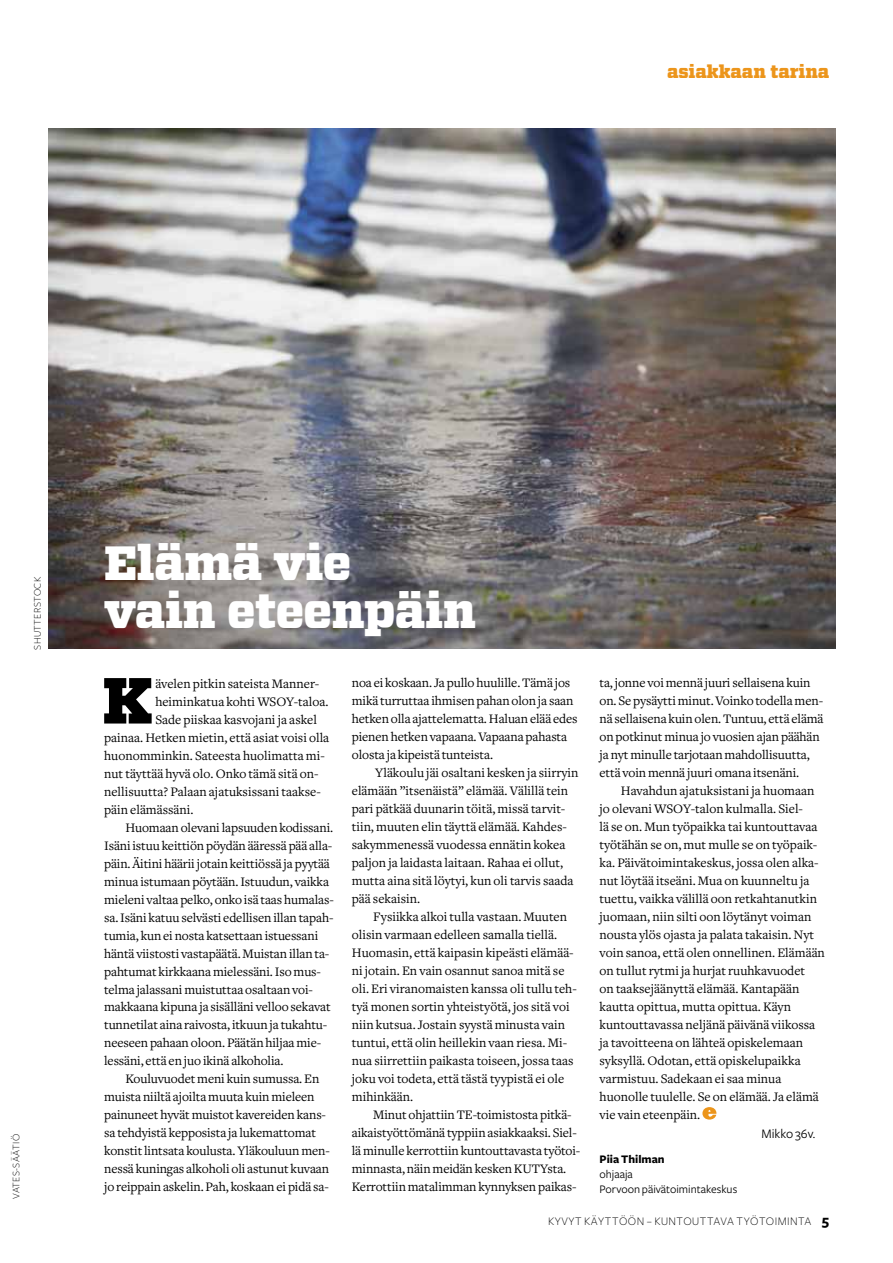
<style>
.page{position:relative;width:893px;height:1263px;background:#fff}
.page>*{position:absolute;margin:0;border:0;box-sizing:border-box;transform-origin:0 0}
.t1{font:900 64.95px "Vitesse";color:#000}
.t2{font:900 48px/48px "Vitesse";color:#fff}
.t3{font:900 18px "Vitesse";color:#ec951b}
.t4{font:13.5px/18px "Freight Text";color:#000}
.t5{font:13.5px "Freight Sans";color:#000}
.t6{font:300 12px "Freight Sans";letter-spacing:.04em;color:#000}
.t7{font:12px/15px "Freight Sans";color:#000}
.t8{font:700 12px "Freight Sans";color:#000}
.t9{font:300 10.5px "Freight Sans";letter-spacing:.03em;color:#000}
.s1{font-weight:700;font-size:15px}
</style>
<div class="page">
<img style="left:48px;top:129px;width:787px;height:519px">
<svg style="left:702px;top:1107px;width:14px;height:12px"></svg>
<h3 class="t3" style="left:667px;top:60px;width:164px">asiakkaan tarina</h3>
<p class="t9" style="left:32px;top:650px;width:73px;rotate:-90deg">SHUTTERSTOCK</p>
<p class="t9" style="left:10px;top:1199px;width:67px;rotate:-90deg">VATES-SÄÄTIÖ</p>
<h2 class="t2" style="left:104px;top:540px;width:373px">Elämä vie<br>vain eteenpäin</h2>
<h1 class="t1" style="left:102px;top:657px;width:52px">K</h1>
<p class="t4" style="left:155px;top:674px;width:165px">ävelen pitkin sateista Manner-</p>
<p class="t4" style="left:155px;top:692px;width:175px">heiminkatua kohti WSOY-taloa.</p>
<p class="t4" style="left:155px;top:710px;width:163px">Sade piiskaa kasvojani ja askel</p>
<p class="t4" style="left:104px;top:728px;width:227px">painaa. Hetken mietin, että asiat voisi olla</p>
<p class="t4" style="left:104px;top:746px;width:222px">huonomminkin. Sateesta huolimatta mi-</p>
<p class="t4" style="left:104px;top:764px;width:216px">nut täyttää hyvä olo. Onko tämä sitä on-</p>
<p class="t4" style="left:104px;top:782px;width:218px">nellisuutta? Palaan ajatuksissani taakse-</p>
<p class="t4" style="left:104px;top:800px;width:91px">päin elämässäni.</p>
<p class="t4" style="left:125px;top:818px;width:209px">Huomaan olevani lapsuuden kodissani.</p>
<p class="t4" style="left:104px;top:836px;width:230px">Isäni istuu keittiön pöydän ääressä pää alla-</p>
<p class="t4" style="left:104px;top:854px;width:227px">päin. Äitini häärii jotain keittiössä ja pyytää</p>
<p class="t4" style="left:104px;top:872px;width:226px">minua istumaan pöytään. Istuudun, vaikka</p>
<p class="t4" style="left:104px;top:890px;width:231px">mieleni valtaa pelko, onko isä taas humalas-</p>
<p class="t4" style="left:104px;top:908px;width:231px">sa. Isäni katuu selvästi edellisen illan tapah-</p>
<p class="t4" style="left:104px;top:926px;width:216px">tumia, kun ei nosta katsettaan istuessani</p>
<p class="t4" style="left:104px;top:944px;width:227px">häntä viistosti vastapäätä. Muistan illan ta-</p>
<p class="t4" style="left:104px;top:962px;width:218px">pahtumat kirkkaana mielessäni. Iso mus-</p>
<p class="t4" style="left:104px;top:980px;width:210px">telma jalassani muistuttaa osaltaan voi-</p>
<p class="t4" style="left:104px;top:998px;width:228px">makkaana kipuna ja sisälläni velloo sekavat</p>
<p class="t4" style="left:104px;top:1016px;width:225px">tunnetilat aina raivosta, itkuun ja tukahtu-</p>
<p class="t4" style="left:104px;top:1034px;width:219px">neeseen pahaan oloon. Päätän hiljaa mie-</p>
<p class="t4" style="left:104px;top:1052px;width:181px">lessäni, että en juo ikinä alkoholia.</p>
<p class="t4" style="left:125px;top:1070px;width:195px">Kouluvuodet meni kuin sumussa. En</p>
<p class="t4" style="left:104px;top:1088px;width:212px">muista niiltä ajoilta muuta kuin mieleen</p>
<p class="t4" style="left:104px;top:1106px;width:223px">painuneet hyvät muistot kavereiden kans-</p>
<p class="t4" style="left:104px;top:1124px;width:213px">sa tehdyistä kepposista ja lukemattomat</p>
<p class="t4" style="left:104px;top:1142px;width:227px">konstit lintsata koulusta. Yläkouluun men-</p>
<p class="t4" style="left:104px;top:1160px;width:226px">nessä kuningas alkoholi oli astunut kuvaan</p>
<p class="t4" style="left:104px;top:1178px;width:226px">jo reippain askelin. Pah, koskaan ei pidä sa-</p>
<p class="t4" style="left:352px;top:674px;width:227px">noa ei koskaan. Ja pullo huulille. Tämä jos mikä turruttaa ihmisen pahan olon ja saan hetken olla ajattelematta. Haluan elää edes pienen hetken vapaana. Vapaana pahasta olosta ja kipeistä tunteista.</p>
<p class="t4" style="left:352px;top:764px;width:228px;text-indent:23px">Yläkoulu jäi osaltani kesken ja siirryin elämään ”itsenäistä” elämää. Välillä tein pari pätkää duunarin töitä, missä tarvit&shy;tiin, muuten elin täyttä elämää. Kahdes&shy;sakymmenessä vuodessa ennätin kokea paljon ja laidasta laitaan. Rahaa ei ollut, mutta aina sitä löytyi, kun oli tarvis saada pää sekaisin.</p>
<p class="t4" style="left:352px;top:908px;width:226px;text-indent:21px">Fysiikka alkoi tulla vastaan. Muuten olisin varmaan edelleen samalla tiellä.<br>Huomasin, että kaipasin kipeästi elämää&shy;ni jotain. En vain osannut sanoa mitä se oli. Eri viranomaisten kanssa oli tullu teh&shy;tyä monen sortin yhteistyötä, jos sitä voi niin kutsua. Jostain syystä minusta vain tuntui, että olin heillekin vaan riesa. Mi&shy;nua siirrettiin paikasta toiseen, jossa taas joku voi todeta, että tästä tyypistä ei ole mihinkään.</p>
<p class="t4" style="left:352px;top:1106px;width:230px;text-indent:21px">Minut ohjattiin TE-toimistosta pitkä&shy;aikaistyöttömänä typpiin asiakkaaksi. Siel&shy;lä minulle kerrottiin kuntouttavasta työtoi&shy;minnasta, näin meidän kesken KUTYsta.<br>Kerrottiin matalimman kynnyksen paikas-</p>
<p class="t4" style="left:599px;top:674px;width:226px">ta, jonne voi mennä juuri sellaisena kuin on. Se pysäytti minut. Voinko todella men&shy;nä sellaisena kuin olen. Tuntuu, että elämä on potkinut minua jo vuosien ajan päähän ja nyt minulle tarjotaan mahdollisuutta, että voin mennä juuri omana itsenäni.</p>
<p class="t4" style="left:599px;top:782px;width:227px;text-indent:21px">Havahdun ajatuksistani ja huomaan jo olevani WSOY-talon kulmalla. Siel-<br>lä se on. Mun työpaikka tai kuntouttavaa työtähän se on, mut mulle se on työpaik&shy;ka. Päivätoimintakeskus, jossa olen alka&shy;nut löytää itseäni. Mua on kuunneltu ja tuettu, vaikka välillä oon retkahtanutkin juomaan, niin silti oon löytänyt voiman nousta ylös ojasta ja palata takaisin. Nyt voin sanoa, että olen onnellinen. Elämään on tullut rytmi ja hurjat ruuhkavuodet<br>on taaksejäänyttä elämää. Kantapään kautta opittua, mutta opittua. Käyn kuntouttavassa neljänä päivänä viikossa ja tavoitteena on lähteä opiskelemaan syksyllä. Odotan, että opiskelupaikka varmistuu. Sadekaan ei saa minua huonolle tuulelle. Se on elämää. Ja elämä vie vain eteenpäin.</p>
<p class="t5" style="left:761px;top:1126px;width:55px">Mikko 36v.</p>
<p class="t8" style="left:599px;top:1153px;width:67px">Piia Thilman</p>
<p class="t7" style="left:599px;top:1167px;width:139px">ohjaaja<br>Porvoon päivätoimintakeskus</p>
<p class="t6" style="left:548px;top:1214px;width:283px">KYVYT KÄYTTÖÖN – KUNTOUTTAVA TYÖTOIMINTA <span class="s1">5</span></p>
</div>
